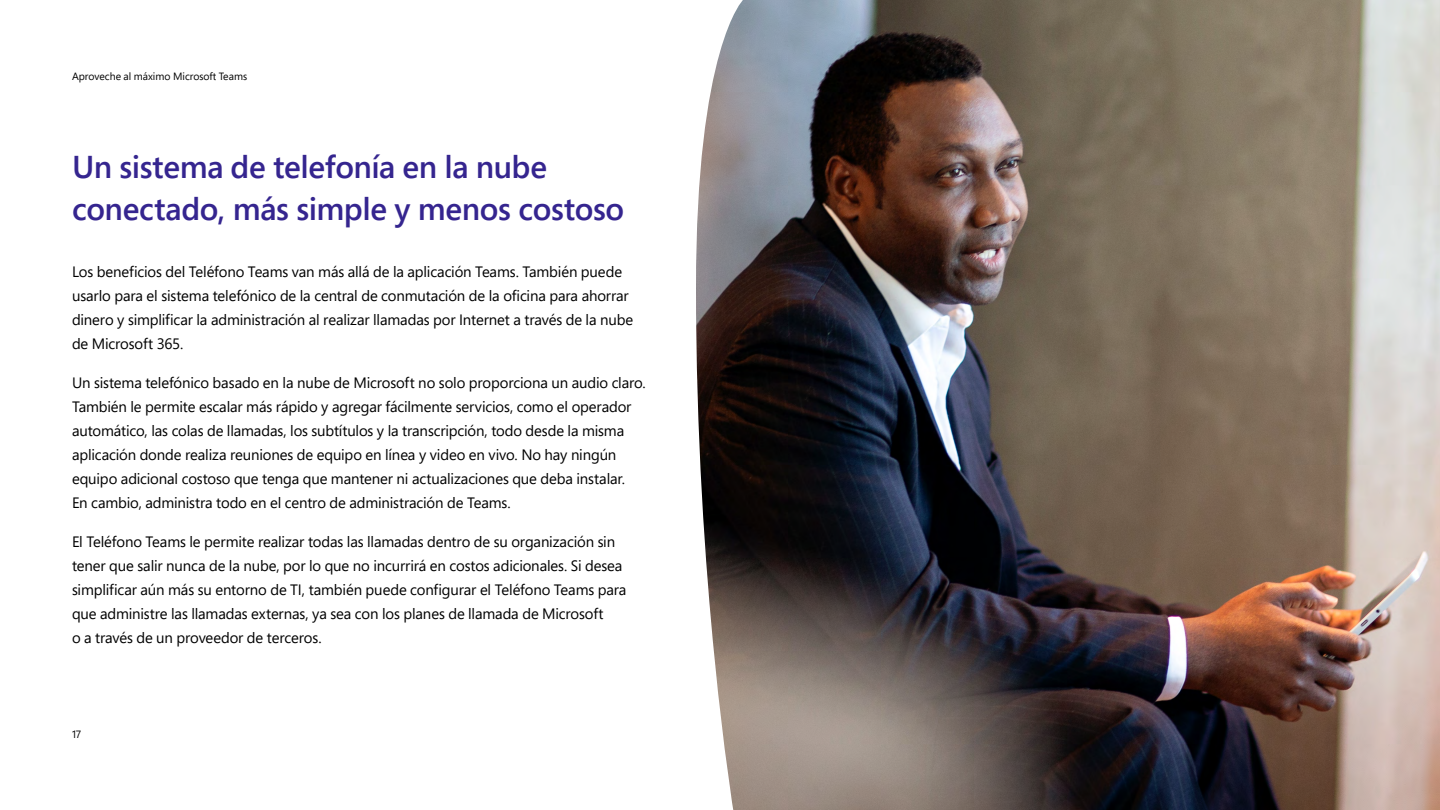
<style>
.page{position:relative;width:1440px;height:810px;background:#fff}
.page>*{position:absolute;margin:0;border:0;box-sizing:border-box;transform-origin:0 0}
.chapters{font:600 31.5px/42px "Segoe Pro";letter-spacing:-.01em;color:#35258f}
.body_copy_20_32{font:15px/24px "Segoe Pro";letter-spacing:-.01em;color:#000}
.t1{font:10.5px "Segoe Pro";color:#000}
</style>
<div class="page">
<img style="left:696px;top:0;width:744px;height:810px">
<p class="t1" style="left:72px;top:69px;width:177px">Aproveche al máximo Microsoft Teams</p>
<p class="chapters" style="left:72px;top:145px;width:554px">Un sistema de telefonía en la nube conectado, más simple y menos costoso</p>
<p class="body_copy_20_32" style="left:72px;top:259px;width:563px">Los beneficios del Teléfono Teams van más allá de la aplicación Teams. También puede usarlo para el sistema telefónico de la central de conmutación de la oficina para ahorrar dinero y simplificar la administración al realizar llamadas por Internet a través de la nube de Microsoft 365.</p>
<p class="body_copy_20_32" style="left:72px;top:370px;width:575px">Un sistema telefónico basado en la nube de Microsoft no solo proporciona un audio claro.<br>También le permite escalar más rápido y agregar fácilmente servicios, como el operador automático, las colas de llamadas, los subtítulos y la transcripción, todo desde la misma aplicación donde realiza reuniones de equipo en línea y video en vivo. No hay ningún equipo adicional costoso que tenga que mantener ni actualizaciones que deba instalar.<br>En cambio, administra todo en el centro de administración de Teams.</p>
<p class="body_copy_20_32" style="left:72px;top:529px;width:556px">El Teléfono Teams le permite realizar todas las llamadas dentro de su organización sin tener que salir nunca de la nube, por lo que no incurrirá en costos adicionales. Si desea simplificar aún más su entorno de TI, también puede configurar el Teléfono Teams para que administre las llamadas externas, ya sea con los planes de llamada de Microsoft<br>o a través de un proveedor de terceros.</p>
<p class="t1" style="left:72px;top:727px;width:11px">17</p>
</div>
